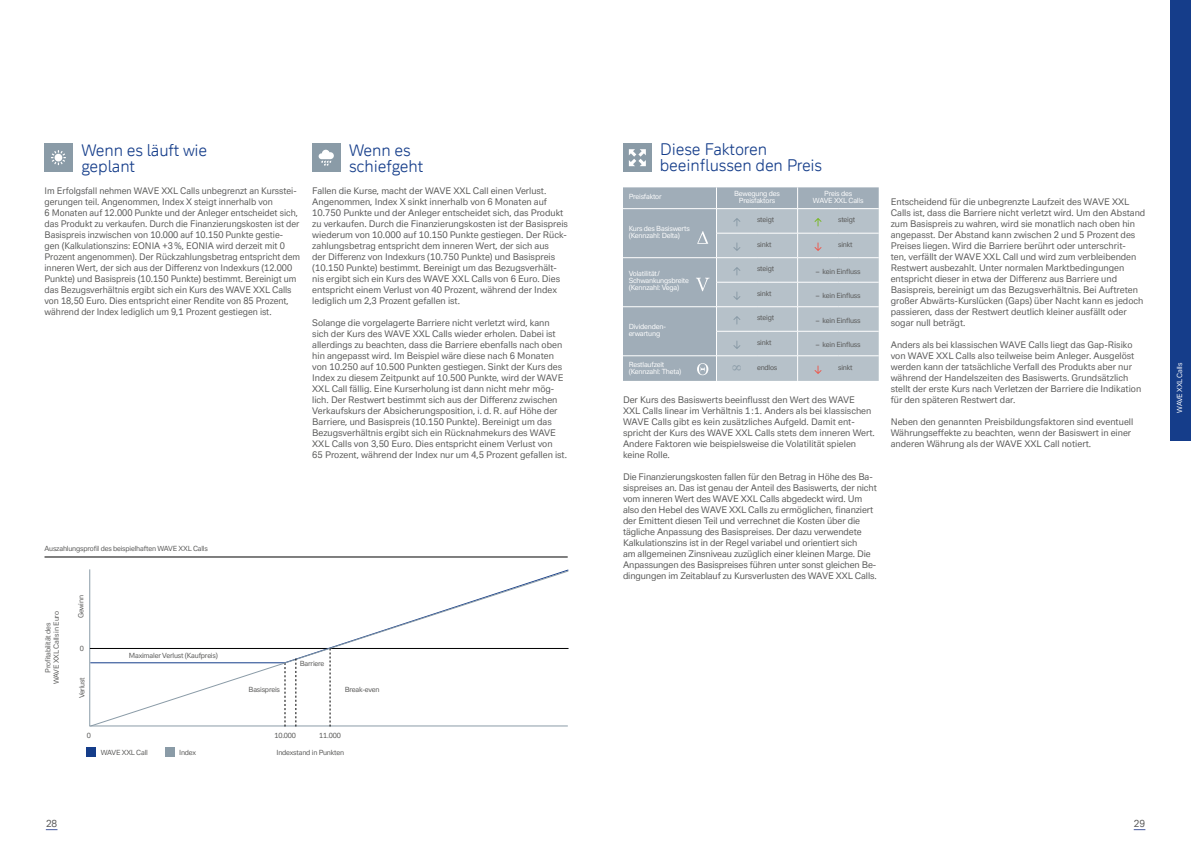
<style>
.page{position:relative;width:1191px;height:842px;background:#fff}
.page>*{position:absolute;margin:0;border:0;box-sizing:border-box;transform-origin:0 0}
.t1{font:16px/16px "Deutsche Bank Display";letter-spacing:-.01em;color:#153d8a}
.t2{font:9.6px "Deutsche Bank Text";color:#575756}
.t3{font:9px/11px "Deutsche Bank Text";color:#575756}
.t4{font:7px/8.4px "Deutsche Bank Text";letter-spacing:-.025em;color:#575756;text-align:center}
.t5{font:7px/7px "Deutsche Bank Text";letter-spacing:-.025em;color:#fff}
.s1{color:#8a9ba7}
</style>
<div class="page">
<svg style="left:1133px;top:829px;width:12px;height:1px"></svg>
<div style="left:623px;top:144px;width:28px;height:28px;background:#8a9ba7"></div>
<svg style="left:629px;top:149px;width:17px;height:17px"></svg>
<div style="left:623px;top:187px;width:93px;height:194px;background:#a0adb8"></div>
<hr style="left:623px;top:208px;width:93px;height:1px;background:#fff">
<hr style="left:623px;top:257px;width:93px;height:1px;background:#fff">
<hr style="left:623px;top:306px;width:93px;height:1px;background:#fff">
<hr style="left:623px;top:355px;width:93px;height:1px;background:#fff">
<svg style="left:716px;top:187px;width:162px;height:194px;background:#b7c1c9"></svg>
<div style="left:45px;top:143px;width:28px;height:29px;background:#8a9ba7"></div>
<svg style="left:51px;top:150px;width:15px;height:15px"></svg>
<div style="left:312px;top:144px;width:28px;height:28px;background:#8a9ba7"></div>
<svg style="left:319px;top:150px;width:15px;height:16px"></svg>
<svg style="left:697px;top:231px;width:11px;height:13px"></svg>
<svg style="left:697px;top:363px;width:11px;height:12px"></svg>
<svg style="left:696px;top:278px;width:13px;height:13px"></svg>
<hr style="left:45px;top:557px;width:522px;height:1px;background:#000">
<div style="left:87px;top:747px;width:9px;height:9px;background:#153d8a"></div>
<div style="left:165px;top:747px;width:9px;height:9px;background:#8a9ba7"></div>
<hr style="left:89px;top:569px;width:1px;height:157px;background:#8a9ba7">
<svg style="left:89px;top:570px;width:480px;height:157px"></svg>
<svg style="left:330px;top:648px;width:1px;height:78px"></svg>
<svg style="left:296px;top:658px;width:1px;height:68px"></svg>
<div style="left:1170px;top:0;width:21px;height:441px;background:#153d8a"></div>
<h1 class="t1" style="left:81px;top:142px;width:127px">Wenn es läuft wie geplant</h1>
<h1 class="t1" style="left:349px;top:142px;width:76px">Wenn es schiefgeht</h1>
<p class="t3" style="left:312px;top:185px;width:257px">Fallen die Kurse, macht der WAVE XXL Call einen Verlust.<br>Angenommen, Index X sinkt innerhalb von 6 Monaten auf 10.750 Punkte und der Anleger entscheidet sich, das Produkt zu verkaufen. Durch die Finanzierungskosten ist der Basispreis wiederum von 10.000 auf 10.150 Punkte gestiegen. Der Rück&shy;zahlungsbetrag entspricht dem inneren Wert, der sich aus<br>der Differenz von Indexkurs (10.750 Punkte) und Basispreis (10.150 Punkte) bestimmt. Bereinigt um das Bezugsverhält&shy;nis ergibt sich ein Kurs des WAVE XXL Calls von 6 Euro. Dies entspricht einem Verlust von 40 Prozent, während der Index lediglich um 2,3 Prozent gefallen ist.</p>
<p class="t3" style="left:312px;top:317px;width:256px">Solange die vorgelagerte Barriere nicht verletzt wird, kann sich der Kurs des WAVE XXL Calls wieder erholen. Dabei ist allerdings zu beachten, dass die Barriere ebenfalls nach oben hin angepasst wird. Im Beispiel wäre diese nach 6 Monaten von 10.250 auf 10.500 Punkten gestiegen. Sinkt der Kurs des Index zu diesem Zeitpunkt auf 10.500 Punkte, wird der WAVE XXL Call fällig. Eine Kurserholung ist dann nicht mehr mög&shy;lich. Der Restwert bestimmt sich aus der Differenz zwischen Verkaufskurs der Absicherungsposition, i. d. R. auf Höhe der Barriere, und Basispreis (10.150 Punkte). Bereinigt um das Bezugsverhältnis ergibt sich ein Rücknahmekurs des WAVE XXL Calls von 3,50 Euro. Dies entspricht einem Verlust von<br>65 Prozent, während der Index nur um 4,5 Prozent gefallen ist.</p>
<p class="t3" style="left:45px;top:185px;width:257px">Im Erfolgsfall nehmen WAVE XXL Calls unbegrenzt an Kursstei&shy;gerungen teil. Angenommen, Index X steigt innerhalb von<br>6 Monaten auf 12.000 Punkte und der Anleger entscheidet sich, das Produkt zu verkaufen. Durch die Finanzierungskosten ist der Basispreis inzwischen von 10.000 auf 10.150 Punkte gestie&shy;gen (Kalkulationszins: EONIA +3 %, EONIA wird derzeit mit 0<br>Prozent angenommen). Der Rückzahlungsbetrag entspricht dem inneren Wert, der sich aus der Differenz von Indexkurs (12.000<br>Punkte) und Basispreis (10.150 Punkte) bestimmt. Bereinigt um das Bezugsverhältnis ergibt sich ein Kurs des WAVE XXL Calls von 18,50 Euro. Dies entspricht einer Rendite von 85 Prozent, während der Index lediglich um 9,1 Prozent gestiegen ist.</p>
<p class="t4" style="left:45px;top:544px;width:165px">Auszahlungsprofil des beispielhaften WAVE XXL Calls</p>
<p class="t4" style="left:44px;top:684px;width:75px;rotate:-90deg">Profitabilität des<br>WAVE XXL Calls in Euro</p>
<p class="t4" style="left:77px;top:618px;width:25px;rotate:-90deg">Gewinn</p>
<p class="t4" style="left:80px;top:644px;width:6px">0</p>
<p class="t4" style="left:78px;top:698px;width:23px;rotate:-90deg">Verlust</p>
<p class="t4" style="left:129px;top:651px;width:91px">Maximaler Verlust (Kaufpreis)</p>
<p class="t4" style="left:248px;top:685px;width:33px">Basispreis</p>
<p class="t4" style="left:300px;top:659px;width:26px">Barriere</p>
<p class="t4" style="left:345px;top:685px;width:36px">Break-even</p>
<p class="t4" style="left:87px;top:731px;width:6px">0</p>
<p class="t4" style="left:274px;top:731px;width:23px">10.000</p>
<p class="t4" style="left:319px;top:731px;width:23px">11.000</p>
<p class="t4" style="left:101px;top:748px;width:49px">WAVE XXL Call</p>
<p class="t4" style="left:179px;top:748px;width:19px">Index</p>
<p class="t4" style="left:276px;top:748px;width:69px">Indexstand in Punkten</p>
<h1 class="t1" style="left:660px;top:141px;width:164px">Diese Faktoren beeinflussen den Preis</h1>
<p class="t5" style="left:628px;top:193px;width:35px">Preisfaktor</p>
<p class="t5" style="left:734px;top:190px;width:47px;text-align:center">Bewegung des<br>Preisfaktors</p>
<p class="t5" style="left:813px;top:190px;width:52px;text-align:center">Preis des<br>WAVE XXL Calls</p>
<p class="t5" style="left:628px;top:225px;width:63px">Kurs des Basiswerts (Kennzahl: Delta)</p>
<p class="t4" style="left:757px;top:215px;width:19px">steigt</p>
<p class="t4" style="left:838px;top:215px;width:19px">steigt</p>
<p class="t4" style="left:757px;top:240px;width:16px">sinkt</p>
<p class="t4" style="left:838px;top:240px;width:16px">sinkt</p>
<p class="t5" style="left:628px;top:270px;width:62px">Volatilität/<br>Schwankungsbreite (Kennzahl: Vega)</p>
<p class="t5" style="left:628px;top:323px;width:39px">Dividenden&shy;erwartung</p>
<p class="t4" style="left:757px;top:264px;width:19px">steigt</p>
<p class="t4" style="left:816px;top:267px;width:46px">– kein Einfluss</p>
<p class="t4" style="left:757px;top:289px;width:16px">sinkt</p>
<p class="t4" style="left:816px;top:291px;width:46px">– kein Einfluss</p>
<p class="t4" style="left:757px;top:313px;width:19px">steigt</p>
<p class="t4" style="left:816px;top:316px;width:46px">– kein Einfluss</p>
<p class="t4" style="left:757px;top:338px;width:16px">sinkt</p>
<p class="t4" style="left:816px;top:341px;width:46px">– kein Einfluss</p>
<p class="t5" style="left:628px;top:361px;width:54px">Restlaufzeit (Kennzahl: Theta)</p>
<p class="t4" style="left:732px;top:363px;width:47px"><span class="s1">∞</span> endlos</p>
<p class="t4" style="left:838px;top:363px;width:16px">sinkt</p>
<p class="t3" style="left:623px;top:394px;width:253px">Der Kurs des Basiswerts beeinflusst den Wert des WAVE<br>XXL Calls linear im Verhältnis 1:1. Anders als bei klassischen WAVE Calls gibt es kein zusätzliches Aufgeld. Damit ent&shy;spricht der Kurs des WAVE XXL Calls stets dem inneren Wert.<br>Andere Faktoren wie beispielsweise die Volatilität spielen keine Rolle.</p>
<p class="t3" style="left:623px;top:471px;width:255px">Die Finanzierungskosten fallen für den Betrag in Höhe des Ba&shy;sispreises an. Das ist genau der Anteil des Basiswerts, der nicht vom inneren Wert des WAVE XXL Calls abgedeckt wird. Um also den Hebel des WAVE XXL Calls zu ermöglichen, finanziert der Emittent diesen Teil und verrechnet die Kosten über die tägliche Anpassung des Basispreises. Der dazu verwendete Kalkulationszins ist in der Regel variabel und orientiert sich<br>am allgemeinen Zinsniveau zuzüglich einer kleinen Marge. Die Anpassungen des Basispreises führen unter sonst gleichen Be&shy;dingungen im Zeitablauf zu Kursverlusten des WAVE XXL Calls.</p>
<p class="t3" style="left:890px;top:196px;width:256px">Entscheidend für die unbegrenzte Laufzeit des WAVE XXL Calls ist, dass die Barriere nicht verletzt wird. Um den Abstand zum Basispreis zu wahren, wird sie monatlich nach oben hin angepasst. Der Abstand kann zwischen 2 und 5 Prozent des Preises liegen. Wird die Barriere berührt oder unterschrit-<br>ten, verfällt der WAVE XXL Call und wird zum verbleibenden Restwert ausbezahlt. Unter normalen Marktbedingungen entspricht dieser in etwa der Differenz aus Barriere und Basispreis, bereinigt um das Bezugsverhältnis. Bei Auftreten großer Abwärts-Kurslücken (Gaps) über Nacht kann es jedoch passieren, dass der Restwert deutlich kleiner ausfällt oder sogar null beträgt.</p>
<p class="t3" style="left:890px;top:339px;width:252px">Anders als bei klassischen WAVE Calls liegt das Gap-Risiko von WAVE XXL Calls also teilweise beim Anleger. Ausgelöst werden kann der tatsächliche Verfall des Produkts aber nur während der Handelszeiten des Basiswerts. Grundsätzlich stellt der erste Kurs nach Verletzen der Barriere die Indikation für den späteren Restwert dar.</p>
<p class="t3" style="left:890px;top:416px;width:244px">Neben den genannten Preisbildungsfaktoren sind eventuell<br>Währungseffekte zu beachten, wenn der Basiswert in einer anderen Währung als der WAVE XXL Call notiert.</p>
<p class="t2" style="left:46px;top:818px;width:13px">28</p>
<p class="t2" style="left:1134px;top:818px;width:13px">29</p>
<p class="t5" style="left:1176px;top:413px;width:52px;rotate:-90deg">WAVE XXL Calls</p>
</div>
